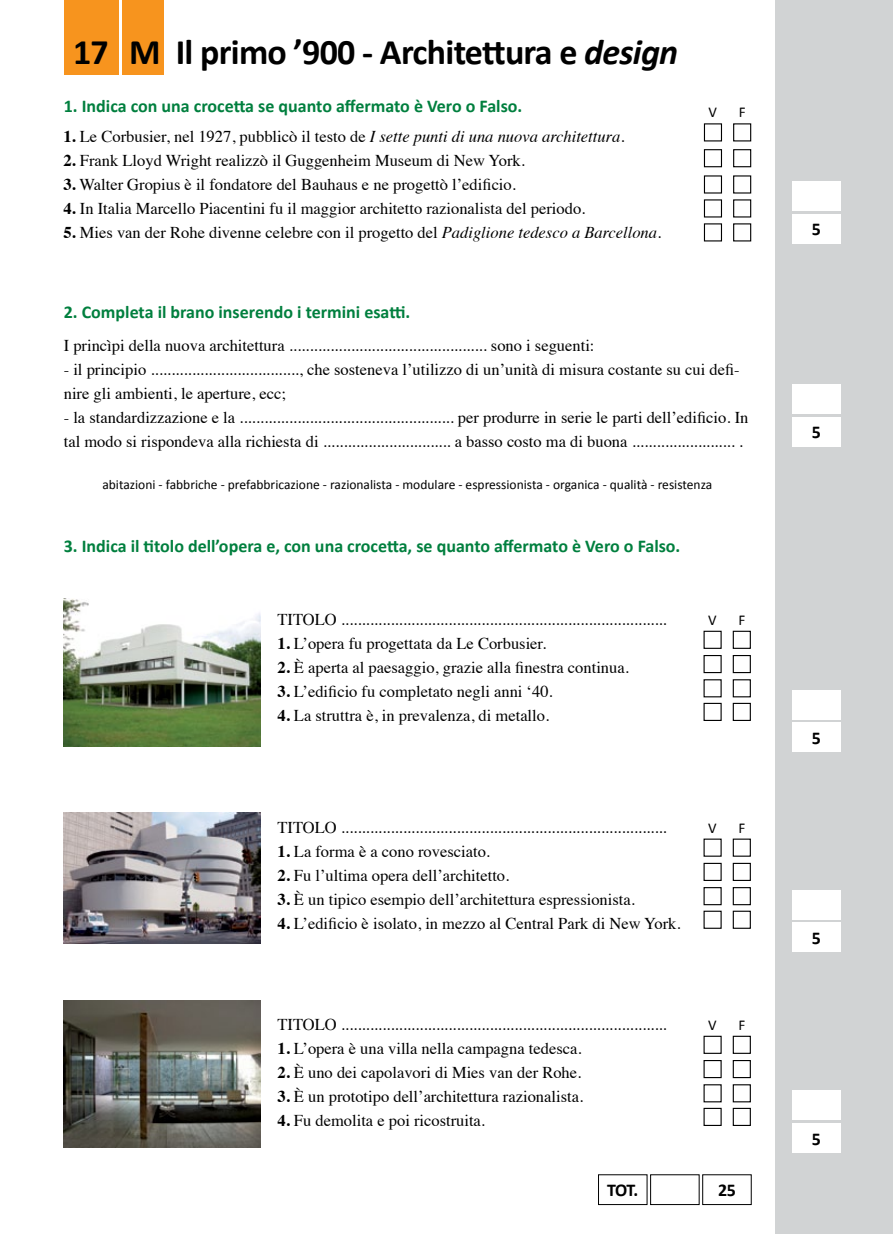
<style>
.page{position:relative;width:893px;height:1234px;background:#fff}
.page>*{position:absolute;margin:0;border:0;box-sizing:border-box;transform-origin:0 0}
.t1{font:700 36px "Calibri";letter-spacing:-.02em;color:#000}
.t2{font:700 18px "Calibri";color:#007f3e}
.t3{font:700 18px "Calibri";color:#000}
.t4{font:16.5px/24px "Times";color:#000}
.t5{font:15px "Calibri";color:#000}
.t6{font:13.5px "Calibri";color:#000}
.s1{font-style:italic}
.s2{font-weight:700}
</style>
<div class="page">
<div style="left:775px;top:0;width:118px;height:1233px;background:#d1d3d4"></div>
<div style="left:792px;top:722px;width:48px;height:29px;background:#fff"></div>
<div style="left:792px;top:922px;width:48px;height:30px;background:#fff"></div>
<div style="left:792px;top:1122px;width:48px;height:30px;background:#fff"></div>
<div style="left:792px;top:689px;width:48px;height:30px;background:#fff"></div>
<div style="left:792px;top:889px;width:48px;height:30px;background:#fff"></div>
<div style="left:792px;top:1090px;width:48px;height:29px;background:#fff"></div>
<div style="left:64px;top:0;width:54px;height:74px;background:#f7941e"></div>
<div style="left:123px;top:0;width:41px;height:74px;background:#f7941e"></div>
<div style="left:792px;top:384px;width:48px;height:30px;background:#fff"></div>
<div style="left:792px;top:417px;width:48px;height:29px;background:#fff"></div>
<div style="left:792px;top:181px;width:48px;height:30px;background:#fff"></div>
<div style="left:792px;top:214px;width:48px;height:29px;background:#fff"></div>
<div style="left:733px;top:123px;width:18px;height:18px;border:1px solid #000"></div>
<div style="left:733px;top:149px;width:18px;height:18px;border:1px solid #000"></div>
<div style="left:733px;top:175px;width:18px;height:18px;border:1px solid #000"></div>
<div style="left:733px;top:199px;width:18px;height:18px;border:1px solid #000"></div>
<div style="left:733px;top:223px;width:18px;height:18px;border:1px solid #000"></div>
<div style="left:704px;top:123px;width:18px;height:18px;border:1px solid #000"></div>
<div style="left:704px;top:149px;width:18px;height:18px;border:1px solid #000"></div>
<div style="left:704px;top:175px;width:18px;height:18px;border:1px solid #000"></div>
<div style="left:704px;top:199px;width:18px;height:18px;border:1px solid #000"></div>
<div style="left:704px;top:223px;width:18px;height:18px;border:1px solid #000"></div>
<img style="left:64px;top:598px;width:196px;height:148px">
<img style="left:64px;top:812px;width:196px;height:131px">
<img style="left:64px;top:1000px;width:196px;height:147px">
<div style="left:733px;top:838px;width:18px;height:18px;border:1px solid #000"></div>
<div style="left:733px;top:630px;width:18px;height:18px;border:1px solid #000"></div>
<div style="left:733px;top:1035px;width:18px;height:18px;border:1px solid #000"></div>
<div style="left:733px;top:862px;width:18px;height:18px;border:1px solid #000"></div>
<div style="left:733px;top:655px;width:18px;height:18px;border:1px solid #000"></div>
<div style="left:733px;top:1059px;width:18px;height:18px;border:1px solid #000"></div>
<div style="left:733px;top:886px;width:18px;height:19px;border:1px solid #000"></div>
<div style="left:733px;top:679px;width:18px;height:18px;border:1px solid #000"></div>
<div style="left:733px;top:1083px;width:18px;height:19px;border:1px solid #000"></div>
<div style="left:733px;top:910px;width:18px;height:18px;border:1px solid #000"></div>
<div style="left:733px;top:702px;width:18px;height:18px;border:1px solid #000"></div>
<div style="left:733px;top:1107px;width:18px;height:18px;border:1px solid #000"></div>
<div style="left:703px;top:655px;width:19px;height:18px;border:1px solid #000"></div>
<div style="left:703px;top:886px;width:19px;height:19px;border:1px solid #000"></div>
<h1 class="t1" style="left:73px;top:30px;width:607px">17 M Il primo ’900 - Architettura e <span class="s1">design</span></h1>
<p class="t2" style="left:64px;top:94px;width:460px">1. Indica con una crocetta se quanto affermato è Vero o Falso.</p>
<p class="t4" style="left:63px;top:123px;width:563px"><span class="s2">1.</span> Le Corbusier, nel 1927, pubblicò il testo de <span class="s1">I sette punti di una nuova architettura</span>.</p>
<p class="t4" style="left:63px;top:147px;width:463px"><span class="s2">2.</span> Frank Lloyd Wright realizzò il Guggenheim Museum di New York.</p>
<p class="t4" style="left:63px;top:171px;width:454px"><span class="s2">3.</span> Walter Gropius è il fondatore del Bauhaus e ne progettò l’edificio.</p>
<p class="t4" style="left:63px;top:195px;width:523px"><span class="s2">4.</span> In Italia Marcello Piacentini fu il maggior architetto razionalista del periodo.</p>
<p class="t4" style="left:63px;top:219px;width:599px"><span class="s2">5.</span> Mies van der Rohe divenne celebre con il progetto del <span class="s1">Padiglione tedesco a Barcellona</span>.</p>
<p class="t5" style="left:708px;top:103px;width:10px">V</p>
<p class="t5" style="left:739px;top:103px;width:8px">F</p>
<p class="t2" style="left:64px;top:301px;width:348px">2. Completa il brano inserendo i termini esatti.</p>
<p class="t4" style="left:64px;top:331px;width:532px">I princìpi della nuova architettura ................................................ sono i seguenti:</p>
<p class="t4" style="left:64px;top:355px;width:677px">- il principio ...................................., che sosteneva l’utilizzo di un’unità di misura costante su cui defi&shy;nire gli ambienti, le aperture, ecc;</p>
<p class="t4" style="left:64px;top:403px;width:686px">- la standardizzazione e la .................................................... per produrre in serie le parti dell’edificio. In tal modo si rispondeva alla richiesta di ............................... a basso costo ma di buona ......................... .</p>
<p class="t6" style="left:102px;top:475px;width:611px">abitazioni - fabbriche - prefabbricazione - razionalista - modulare - espressionista - organica - qualità - resistenza</p>
<p class="t2" style="left:64px;top:534px;width:618px">3. Indica il titolo dell’opera e, con una crocetta, se quanto affermato è Vero o Falso.</p>
<p class="t4" style="left:277px;top:606px;width:391px">TITOLO ...............................................................................</p>
<p class="t4" style="left:277px;top:630px;width:270px"><span class="s2">1.</span> L’opera fu progettata da Le Corbusier.</p>
<p class="t4" style="left:277px;top:654px;width:353px"><span class="s2">2.</span> È aperta al paesaggio, grazie alla finestra continua.</p>
<p class="t4" style="left:277px;top:678px;width:277px"><span class="s2">3.</span> L’edificio fu completato negli anni ‘40.</p>
<p class="t4" style="left:277px;top:702px;width:273px"><span class="s2">4.</span> La struttra è, in prevalenza, di metallo.</p>
<p class="t5" style="left:708px;top:610px;width:10px">V</p>
<p class="t5" style="left:738px;top:610px;width:8px">F</p>
<p class="t4" style="left:277px;top:813px;width:391px">TITOLO ...............................................................................</p>
<p class="t4" style="left:277px;top:837px;width:214px"><span class="s2">1.</span> La forma è a cono rovesciato.</p>
<p class="t4" style="left:277px;top:861px;width:233px"><span class="s2">2.</span> Fu l’ultima opera dell’architetto.</p>
<p class="t4" style="left:277px;top:885px;width:359px"><span class="s2">3.</span> è un tipico esempio dell’architettura espressionista.</p>
<p class="t4" style="left:277px;top:909px;width:405px"><span class="s2">4.</span> L’edificio è isolato, in mezzo al Central Park di New York.</p>
<p class="t5" style="left:708px;top:818px;width:10px">V</p>
<p class="t5" style="left:738px;top:818px;width:8px">F</p>
<p class="t4" style="left:277px;top:1010px;width:391px">TITOLO ...............................................................................</p>
<p class="t4" style="left:277px;top:1034px;width:306px"><span class="s2">1.</span> L’opera è una villa nella campagna tedesca.</p>
<p class="t4" style="left:277px;top:1058px;width:305px"><span class="s2">2.</span> È uno dei capolavori di Mies van der Rohe.</p>
<p class="t4" style="left:277px;top:1082px;width:307px"><span class="s2">3.</span> è un prototipo dell’architettura razionalista.</p>
<p class="t4" style="left:277px;top:1106px;width:209px"><span class="s2">4.</span> Fu demolita e poi ricostruita.</p>
<p class="t5" style="left:708px;top:1015px;width:10px">V</p>
<p class="t5" style="left:738px;top:1015px;width:8px">F</p>
<p class="t3" style="left:607px;top:1178px;width:33px">TOT.</p>
<p class="t3" style="left:718px;top:1178px;width:19px">25</p>
<p class="t3" style="left:812px;top:218px;width:11px">5</p>
<p class="t3" style="left:812px;top:421px;width:11px">5</p>
<p class="t3" style="left:812px;top:726px;width:11px">5</p>
<p class="t3" style="left:812px;top:926px;width:11px">5</p>
<p class="t3" style="left:812px;top:1127px;width:11px">5</p>
</div>
